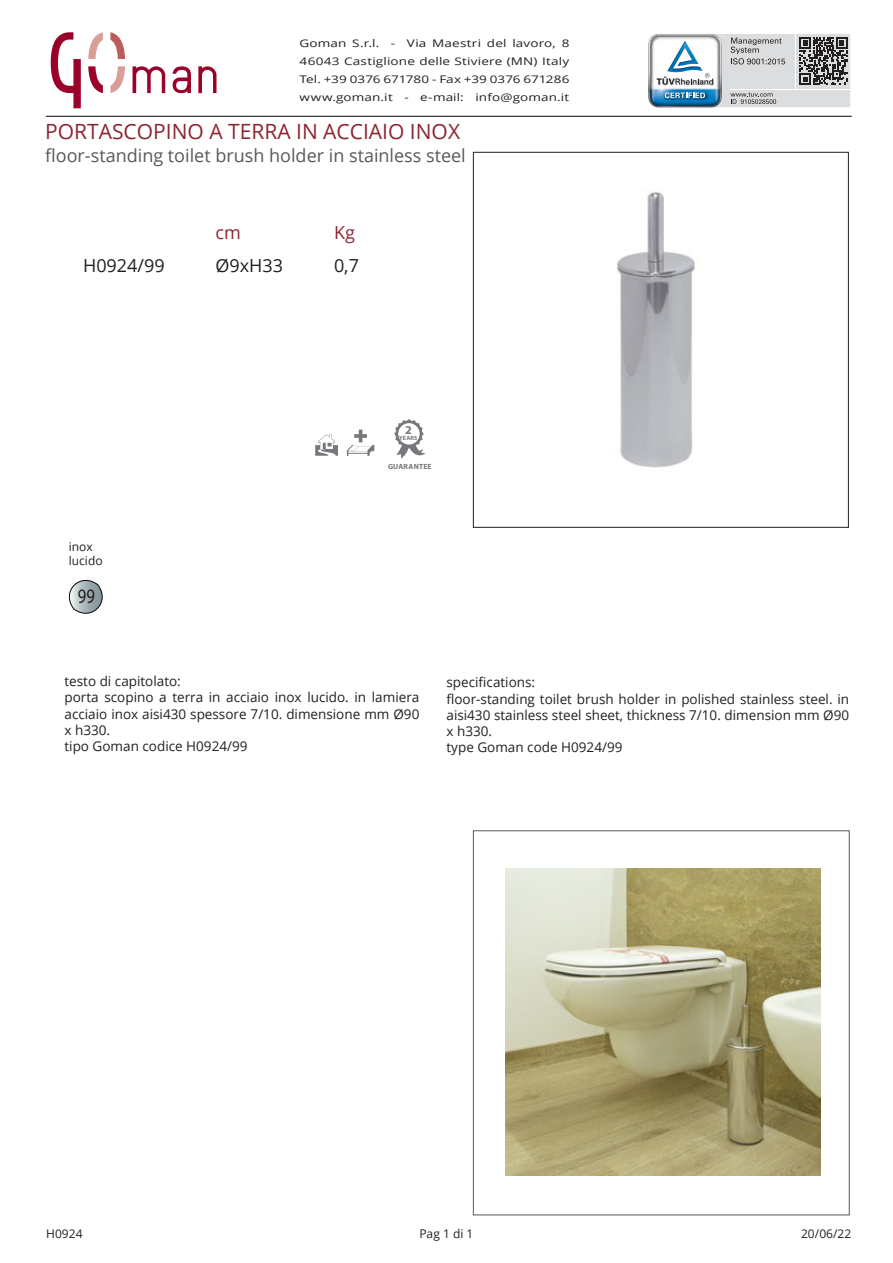
<style>
.page{position:relative;width:893px;height:1263px;background:#fff}
.page>*{position:absolute;margin:0;border:0;box-sizing:border-box;transform-origin:0 0}
.t1{font:21px "Open Sans";color:#8d2431}
.t2{font:20.7px "Myriad Pro";color:#231f20;scale:.8 1}
.t3{font:18px "Open Sans";color:#57585a}
.t4{font:18px "Open Sans";color:#231f20}
.t5{font:18px "Open Sans";color:#8d2431}
.t6{font:13.5px/16.2px "Open Sans";color:#231f20}
.t7{font:12px/14.4px "Open Sans";color:#231f20}
.t8{font:700 12px "Myriad Pro";color:#76787b}
.t9{font:10.5px/18px "Open Sans";letter-spacing:.01em;color:#231f20;text-align:justify;scale:1.29 1}
.t10{font:700 7.5px "Myriad Pro";letter-spacing:.025em;color:#76787b}
.t11{font:700 6px "Myriad Pro";letter-spacing:.04em;color:#76787b}
</style>
<div class="page">
<hr style="left:46px;top:116px;width:805px;height:1px;background:#231f20">
<svg style="left:648px;top:33px;width:202px;height:75px"></svg>
<svg style="left:88px;top:66px;width:15px;height:27px"></svg>
<svg style="left:198px;top:66px;width:19px;height:27px"></svg>
<svg style="left:133px;top:66px;width:32px;height:27px"></svg>
<svg style="left:173px;top:66px;width:18px;height:27px"></svg>
<svg style="left:88px;top:32px;width:15px;height:27px"></svg>
<svg style="left:110px;top:32px;width:15px;height:27px"></svg>
<svg style="left:110px;top:66px;width:15px;height:27px"></svg>
<svg style="left:51px;top:32px;width:30px;height:76px"></svg>
<img style="left:563px;top:151px;width:191px;height:377px">
<svg style="left:315px;top:434px;width:23px;height:22px"></svg>
<svg style="left:347px;top:430px;width:27px;height:26px"></svg>
<div style="left:473px;top:152px;width:376px;height:375px;border:1px solid #231f20"></div>
<svg style="left:394px;top:419px;width:32px;height:39px"></svg>
<div style="left:473px;top:830px;width:376px;height:385px;border:1px solid #57585a"></div>
<svg style="left:68px;top:579px;width:35px;height:35px"></svg>
<img style="left:505px;top:869px;width:315px;height:306px">
<p class="t9" style="left:299px;top:34px;width:211px">Goman S.r.l. - Via Maestri del lavoro, 8<br>46043 Castiglione delle Stiviere (MN) Italy Tel. +39 0376 671780 - Fax +39 0376 671286 www.goman.it - e-mail: info@goman.it</p>
<h1 class="t1" style="left:45px;top:117px;width:416px">PORTASCOPINO A TERRA IN ACCIAIO INOX</h1>
<h3 class="t3" style="left:45px;top:143px;width:422px">floor-standing toilet brush holder in stainless steel</h3>
<h3 class="t4" style="left:83px;top:253px;width:83px">H0924/99</h3>
<h3 class="t5" style="left:215px;top:221px;width:27px">cm</h3>
<h3 class="t4" style="left:215px;top:253px;width:69px">Ø9xH33</h3>
<h3 class="t5" style="left:334px;top:221px;width:22px">Kg</h3>
<h3 class="t4" style="left:334px;top:253px;width:27px">0,7</h3>
<p class="t7" style="left:69px;top:539px;width:35px">inox lucido</p>
<h2 class="t2" style="left:78px;top:584px;width:23px">99</h2>
<p class="t8" style="left:405px;top:422px;width:8px">2</p>
<p class="t11" style="left:399px;top:434px;width:20px">YEARS</p>
<p class="t10" style="left:388px;top:461px;width:45px">GUARANTEE</p>
<p class="t6" style="left:64px;top:673px;width:356px">testo di capitolato:<br>porta scopino a terra in acciaio inox lucido. in lamiera acciaio inox aisi430 spessore 7/10. dimensione mm Ø90 x h330.<br>tipo Goman codice H0924/99</p>
<p class="t6" style="left:446px;top:674px;width:404px">specifications:<br>floor-standing toilet brush holder in polished stainless steel. in aisi430 stainless steel sheet, thickness 7/10. dimension mm Ø90 x h330.<br>type Goman code H0924/99</p>
<p class="t7" style="left:46px;top:1226px;width:38px">H0924</p>
<p class="t7" style="left:419px;top:1226px;width:56px">Pag 1 di 1</p>
<p class="t7" style="left:801px;top:1226px;width:52px">20/06/22</p>
</div>
